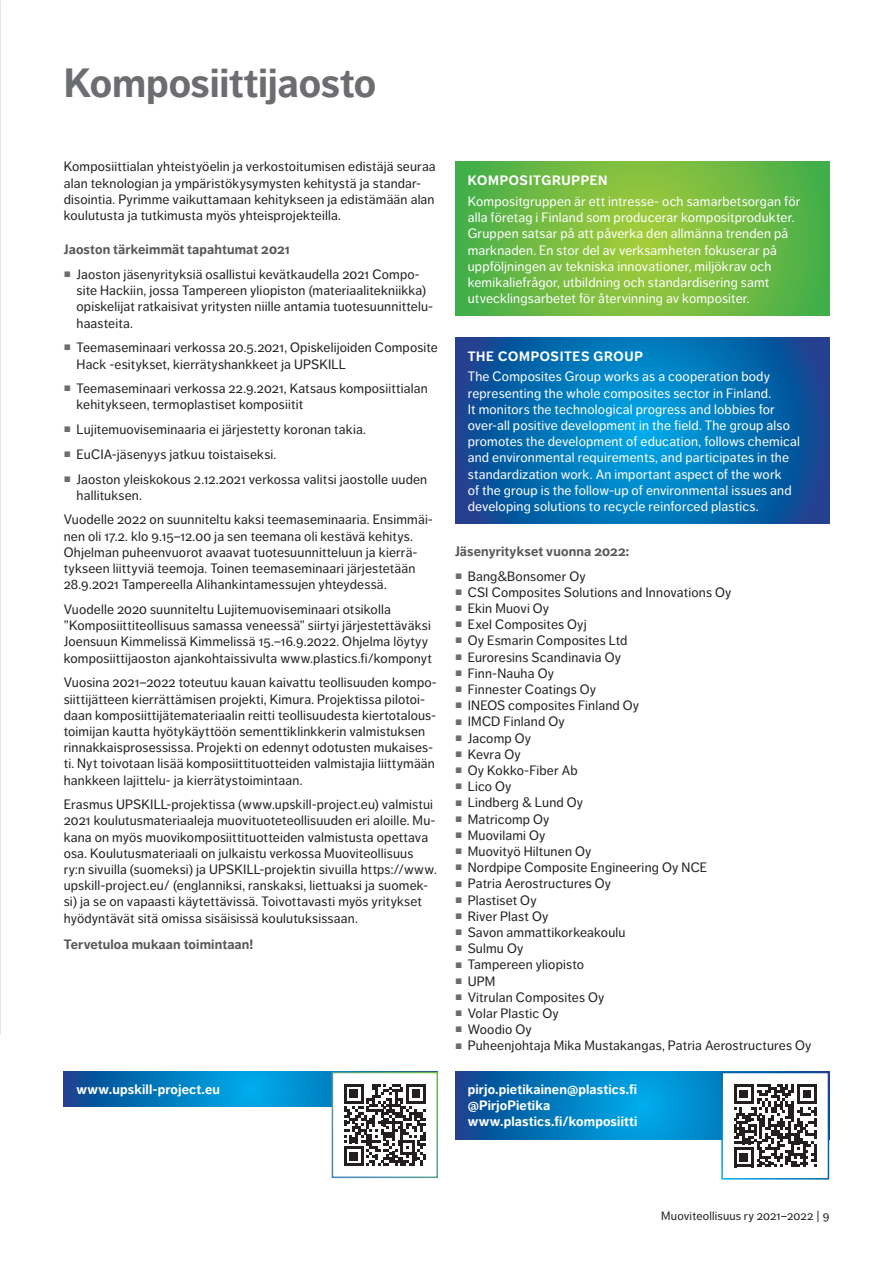
<style>
.page{position:relative;width:893px;height:1263px;background:#fff}
.page>*{position:absolute;margin:0;border:0;box-sizing:border-box;transform-origin:0 0}
.Pääotsikko_vihr_2020{font:700 40.5px "Dagny Pro";letter-spacing:-.005em;color:#6c6d70}
.Leipis_Dagny_2_mm_vä{font:13.5px/16.2px "Dagny Pro";letter-spacing:.01em;color:#231f20}
.UK_tekstit{font:13.5px/16.2px "Dagny Pro";letter-spacing:.01em;color:#fff}
.SE_tekstit_nega{font:13.5px/16.2px "Dagny Pro";letter-spacing:.01em;color:#fff}
.Signeeraukset_ja_huo{font:700 13.5px "Dagny Pro";letter-spacing:.01em;color:#fff}
.Harm_väliotsikot_2_m{font:700 13.5px "Dagny Pro";letter-spacing:.01em;color:#57585a}
.EN_ja_SE_Otsikot_202{font:700 13.5px "Dagny Pro";letter-spacing:.05em;color:#fff}
.t1{font:12px "Dagny Pro";letter-spacing:.015em;color:#231f20}
.s1{font-family:"Arial";font-size:12px;color:#6c6d70}
</style>
<div class="page">
<svg style="left:455px;top:337px;width:374px;height:187px;background:#056db2"></svg>
<svg style="left:455px;top:162px;width:374px;height:154px;background:#70ba42"></svg>
<svg style="left:455px;top:1072px;width:266px;height:67px;background:#027ec1"></svg>
<svg style="left:734px;top:1084px;width:83px;height:83px"></svg>
<div style="left:721px;top:1072px;width:108px;height:107px;border:2px solid #fff"></div>
<svg style="left:64px;top:1072px;width:268px;height:35px;background:#027fc2"></svg>
<svg style="left:344px;top:1084px;width:82px;height:82px"></svg>
<div style="left:332px;top:1072px;width:106px;height:106px;border:2px solid #fff"></div>
<p class="Pääotsikko_vihr_2020" style="left:64px;top:59px;width:314px">Komposiittijaosto</p>
<p class="Leipis_Dagny_2_mm_vä" style="left:64px;top:159px;width:374px">Komposiittialan yhteistyöelin ja verkostoitumisen edistäjä seuraa alan teknologian ja ympäristökysymysten kehitystä ja standar&shy;disointia. Pyrimme vaikuttamaan kehitykseen ja edistämään alan koulutusta ja tutkimusta myös yhteisprojekteilla.</p>
<p class="Harm_väliotsikot_2_m" style="left:64px;top:242px;width:228px">Jaoston tärkeimmät tapahtumat 2021</p>
<p class="Leipis_Dagny_2_mm_vä" style="left:77px;top:266px;width:358px;text-indent:-13px"><span class="s1">■</span> Jaoston jäsenyrityksiä osallistui kevätkaudella 2021 Compo&shy;site Hackiin, jossa Tampereen yliopiston (materiaalitekniikka) opiskelijat ratkaisivat yritysten niille antamia tuotesuunnittelu&shy;haasteita.</p>
<p class="Leipis_Dagny_2_mm_vä" style="left:77px;top:340px;width:363px;text-indent:-13px"><span class="s1">■</span> Teemaseminaari verkossa 20.5.2021, Opiskelijoiden Composite<br>Hack -esitykset, kierrätyshankkeet ja UPSKILL</p>
<p class="Leipis_Dagny_2_mm_vä" style="left:77px;top:380px;width:353px;text-indent:-13px"><span class="s1">■</span> Teemaseminaari verkossa 22.9.2021, Katsaus komposiittialan kehitykseen, termoplastiset komposiitit</p>
<p class="Leipis_Dagny_2_mm_vä" style="left:64px;top:421px;width:304px"><span class="s1">■</span> Lujitemuoviseminaaria ei järjestetty koronan takia.</p>
<p class="Leipis_Dagny_2_mm_vä" style="left:64px;top:446px;width:214px"><span class="s1">■</span> EuCIA-jäsenyys jatkuu toistaiseksi.</p>
<p class="Leipis_Dagny_2_mm_vä" style="left:77px;top:471px;width:352px;text-indent:-13px"><span class="s1">■</span> Jaoston yleiskokous 2.12.2021 verkossa valitsi jaostolle uuden hallituksen.</p>
<p class="Leipis_Dagny_2_mm_vä" style="left:64px;top:512px;width:371px">Vuodelle 2022 on suunniteltu kaksi teemaseminaaria. Ensimmäi&shy;nen oli 17.2. klo 9.15–12.00 ja sen teemana oli kestävä kehitys.<br>Ohjelman puheenvuorot avaavat tuotesuunnitteluun ja kierrä&shy;tykseen liittyviä teemoja. Toinen teemaseminaari järjestetään 28.9.2021 Tampereella Alihankintamessujen yhteydessä.</p>
<p class="Leipis_Dagny_2_mm_vä" style="left:64px;top:601px;width:370px">Vuodelle 2020 suunniteltu Lujitemuoviseminaari otsikolla ”Komposiittiteollisuus samassa veneessä” siirtyi järjestettäväksi Joensuun Kimmelissä Kimmelissä 15.–16.9.2022. Ohjelma löytyy komposiittijaoston ajankohtaissivulta www.plastics.fi/komponyt</p>
<p class="Leipis_Dagny_2_mm_vä" style="left:64px;top:675px;width:375px">Vuosina 2021–2022 toteutuu kauan kaivattu teollisuuden kompo&shy;siittijätteen kierrättämisen projekti, Kimura. Projektissa pilotoi&shy;daan komposiittijätemateriaalin reitti teollisuudesta kiertotalous&shy;toimijan kautta hyötykäyttöön sementtiklinkkerin valmistuksen rinnakkaisprosessissa. Projekti on edennyt odotusten mukaises&shy;ti. Nyt toivotaan lisää komposiittituotteiden valmistajia liittymään hankkeen lajittelu- ja kierrätystoimintaan.</p>
<p class="Leipis_Dagny_2_mm_vä" style="left:64px;top:796px;width:374px">Erasmus UPSKILL-projektissa (www.upskill-project.eu) valmistui 2021 koulutusmateriaaleja muovituoteteollisuuden eri aloille. Mu&shy;kana on myös muovikomposiittituotteiden valmistusta opettava osa. Koulutusmateriaali on julkaistu verkossa Muoviteollisuus ry:n sivuilla (suomeksi) ja UPSKILL-projektin sivuilla https://www. upskill-project.eu/ (englanniksi, ranskaksi, liettuaksi ja suomek&shy;si) ja se on vapaasti käytettävissä. Toivottavasti myös yritykset hyödyntävät sitä omissa sisäisissä koulutuksissaan.</p>
<p class="Harm_väliotsikot_2_m" style="left:64px;top:936px;width:191px">Tervetuloa mukaan toimintaan!</p>
<p class="Signeeraukset_ja_huo" style="left:77px;top:1081px;width:145px">www.upskill-project.eu</p>
<p class="EN_ja_SE_Otsikot_202" style="left:468px;top:173px;width:141px">KOMPOSITGRUPPEN</p>
<p class="SE_tekstit_nega" style="left:468px;top:193px;width:334px">Kompositgruppen är ett intresse- och samarbetsorgan för alla företag i Finland som producerar kompositprodukter.<br>Gruppen satsar på att påverka den allmänna trenden på marknaden. En stor del av verksamheten fokuserar på uppföljningen av tekniska innovationer, miljökrav och kemikaliefrågor, utbildning och standardisering samt utvecklingsarbetet för återvinning av kompositer.</p>
<p class="EN_ja_SE_Otsikot_202" style="left:468px;top:348px;width:177px">THE COMPOSITES GROUP</p>
<p class="UK_tekstit" style="left:468px;top:369px;width:334px">The Composites Group works as a cooperation body representing the whole composites sector in Finland.<br>It monitors the technological progress and lobbies for over-all positive development in the field. The group also promotes the development of education, follows chemical and environmental requirements, and participates in the standardization work. An important aspect of the work<br>of the group is the follow-up of environmental issues and developing solutions to recycle reinforced plastics.</p>
<p class="Harm_väliotsikot_2_m" style="left:455px;top:543px;width:176px">Jäsenyritykset vuonna 2022:</p>
<p class="Leipis_Dagny_2_mm_vä" style="left:455px;top:568px;width:132px"><span class="s1">■</span> Bang&amp;Bonsomer Oy</p>
<p class="Leipis_Dagny_2_mm_vä" style="left:455px;top:584px;width:278px"><span class="s1">■</span> CSI Composites Solutions and Innovations Oy</p>
<p class="Leipis_Dagny_2_mm_vä" style="left:455px;top:600px;width:96px"><span class="s1">■</span> Ekin Muovi Oy</p>
<p class="Leipis_Dagny_2_mm_vä" style="left:455px;top:616px;width:133px"><span class="s1">■</span> Exel Composites Oyj</p>
<p class="Leipis_Dagny_2_mm_vä" style="left:455px;top:633px;width:174px"><span class="s1">■</span> Oy Esmarin Composites Ltd</p>
<p class="Leipis_Dagny_2_mm_vä" style="left:455px;top:649px;width:168px"><span class="s1">■</span> Euroresins Scandinavia Oy</p>
<p class="Leipis_Dagny_2_mm_vä" style="left:455px;top:665px;width:101px"><span class="s1">■</span> Finn-Nauha Oy</p>
<p class="Leipis_Dagny_2_mm_vä" style="left:455px;top:681px;width:143px"><span class="s1">■</span> Finnester Coatings Oy</p>
<p class="Leipis_Dagny_2_mm_vä" style="left:455px;top:697px;width:186px"><span class="s1">■</span> INEOS composites Finland Oy</p>
<p class="Leipis_Dagny_2_mm_vä" style="left:455px;top:714px;width:111px"><span class="s1">■</span> IMCD Finland Oy</p>
<p class="Leipis_Dagny_2_mm_vä" style="left:455px;top:730px;width:78px"><span class="s1">■</span> Jacomp Oy</p>
<p class="Leipis_Dagny_2_mm_vä" style="left:455px;top:746px;width:67px"><span class="s1">■</span> Kevra Oy</p>
<p class="Leipis_Dagny_2_mm_vä" style="left:455px;top:762px;width:124px"><span class="s1">■</span> Oy Kokko-Fiber Ab</p>
<p class="Leipis_Dagny_2_mm_vä" style="left:455px;top:778px;width:58px"><span class="s1">■</span> Lico Oy</p>
<p class="Leipis_Dagny_2_mm_vä" style="left:455px;top:795px;width:130px"><span class="s1">■</span> Lindberg &amp; Lund Oy</p>
<p class="Leipis_Dagny_2_mm_vä" style="left:455px;top:811px;width:96px"><span class="s1">■</span> Matricomp Oy</p>
<p class="Leipis_Dagny_2_mm_vä" style="left:455px;top:827px;width:92px"><span class="s1">■</span> Muovilami Oy</p>
<p class="Leipis_Dagny_2_mm_vä" style="left:455px;top:843px;width:138px"><span class="s1">■</span> Muovityö Hiltunen Oy</p>
<p class="Leipis_Dagny_2_mm_vä" style="left:455px;top:859px;width:254px"><span class="s1">■</span> Nordpipe Composite Engineering Oy NCE</p>
<p class="Leipis_Dagny_2_mm_vä" style="left:455px;top:876px;width:158px"><span class="s1">■</span> Patria Aerostructures Oy</p>
<p class="Leipis_Dagny_2_mm_vä" style="left:455px;top:892px;width:83px"><span class="s1">■</span> Plastiset Oy</p>
<p class="Leipis_Dagny_2_mm_vä" style="left:455px;top:908px;width:95px"><span class="s1">■</span> River Plast Oy</p>
<p class="Leipis_Dagny_2_mm_vä" style="left:455px;top:924px;width:172px"><span class="s1">■</span> Savon ammattikorkeakoulu</p>
<p class="Leipis_Dagny_2_mm_vä" style="left:455px;top:940px;width:70px"><span class="s1">■</span> Sulmu Oy</p>
<p class="Leipis_Dagny_2_mm_vä" style="left:455px;top:957px;width:131px"><span class="s1">■</span> Tampereen yliopisto</p>
<p class="Leipis_Dagny_2_mm_vä" style="left:455px;top:973px;width:42px"><span class="s1">■</span> UPM</p>
<p class="Leipis_Dagny_2_mm_vä" style="left:455px;top:989px;width:151px"><span class="s1">■</span> Vitrulan Composites Oy</p>
<p class="Leipis_Dagny_2_mm_vä" style="left:455px;top:1005px;width:105px"><span class="s1">■</span> Volar Plastic Oy</p>
<p class="Leipis_Dagny_2_mm_vä" style="left:455px;top:1021px;width:78px"><span class="s1">■</span> Woodio Oy</p>
<p class="Leipis_Dagny_2_mm_vä" style="left:455px;top:1038px;width:358px"><span class="s1">■</span> Puheenjohtaja Mika Mustakangas, Patria Aerostructures Oy</p>
<p class="Signeeraukset_ja_huo" style="left:468px;top:1081px;width:171px">pirjo.pietikainen@plastics.fi</p>
<p class="Signeeraukset_ja_huo" style="left:468px;top:1097px;width:84px">@PirjoPietika</p>
<p class="Signeeraukset_ja_huo" style="left:468px;top:1114px;width:171px">www.plastics.fi/komposiitti</p>
<p class="t1" style="left:661px;top:1209px;width:169px">Muoviteollisuus ry 2021–2022 | 9</p>
</div>
